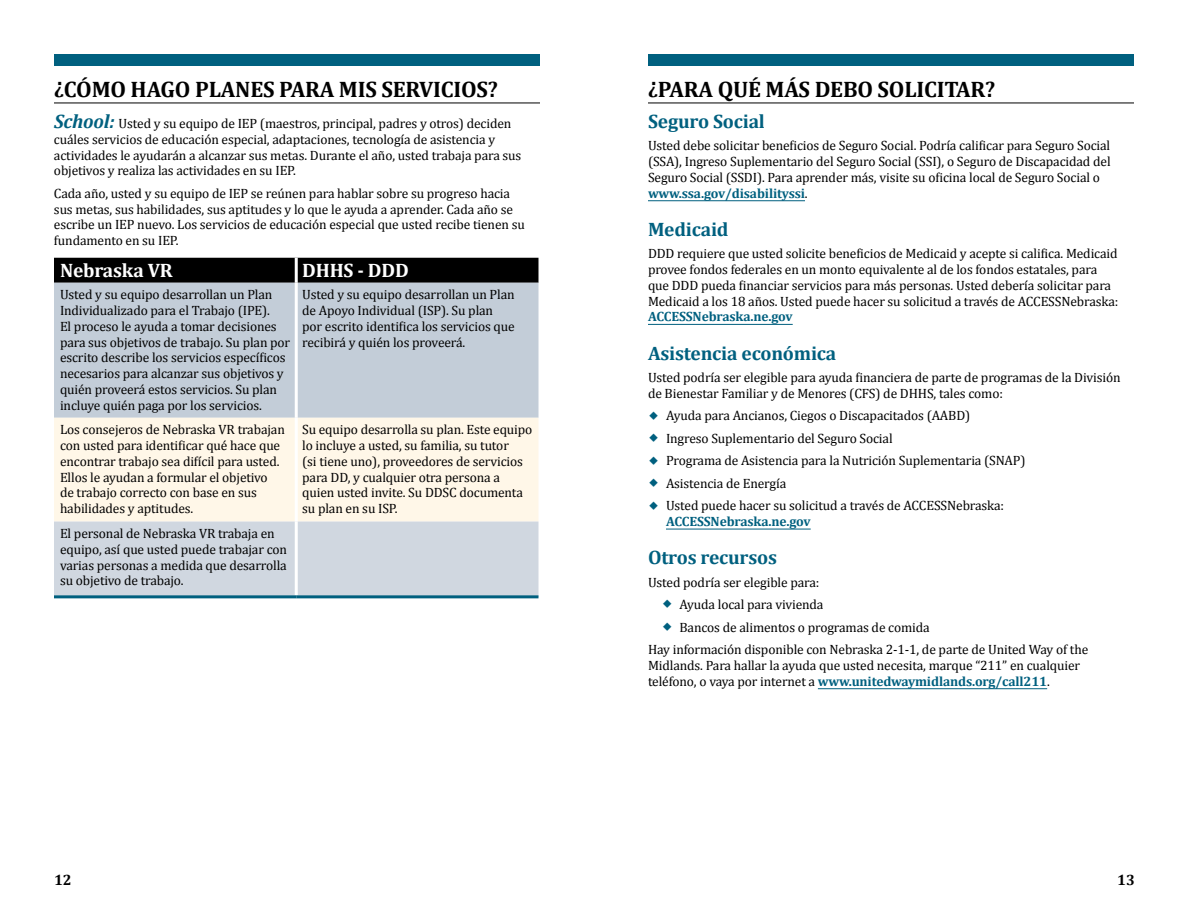
<style>
.page{position:relative;width:1188px;height:918px;background:#fff}
.page>*{position:absolute;margin:0;border:0;box-sizing:border-box;transform-origin:0 0}
.t1{font:700 22.5px "Cambria";letter-spacing:-.01em;color:#000}
.t2{font:700 19.5px "Cambria";letter-spacing:-.01em;color:#00607f}
.t3{font:700 19.5px "Cambria";letter-spacing:-.01em;color:#fff}
.t4{font:700 15px "Cambria";color:#000}
.t5{font:13.5px/15.8px "Cambria";letter-spacing:-.01em;color:#000}
.t6{font:700 13.5px "Cambria";letter-spacing:-.01em;color:#00607f}
.s1{font-weight:700;font-style:italic;font-size:19.5px;color:#00607f}
.s2{font-weight:700;color:#00607f}
</style>
<div class="page">
<div style="left:54px;top:54px;width:486px;height:12px;background:#00607f"></div>
<div style="left:648px;top:54px;width:486px;height:12px;background:#00607f"></div>
<hr style="left:54px;top:103px;width:486px;height:1px;background:#000">
<div style="left:54px;top:258px;width:484px;height:25px;background:#000"></div>
<div style="left:54px;top:283px;width:484px;height:135px;background:#c3cdd8"></div>
<div style="left:54px;top:418px;width:484px;height:104px;background:#fff7e8"></div>
<div style="left:54px;top:522px;width:484px;height:73px;background:#d0d7e0"></div>
<hr style="left:295px;top:283px;width:3px;height:135px;background:#fff">
<hr style="left:295px;top:418px;width:3px;height:104px;background:#fff">
<hr style="left:295px;top:522px;width:3px;height:73px;background:#fff">
<hr style="left:295px;top:258px;width:3px;height:25px;background:#fff">
<hr style="left:54px;top:595px;width:242px;height:3px;background:#00607f">
<hr style="left:296px;top:595px;width:242px;height:3px;background:#00607f">
<hr style="left:648px;top:103px;width:486px;height:1px;background:#000">
<hr style="left:648px;top:200px;width:157px;height:1px;background:#00607f">
<hr style="left:648px;top:324px;width:145px;height:1px;background:#00607f">
<hr style="left:666px;top:529px;width:145px;height:1px;background:#00607f">
<hr style="left:818px;top:688px;width:229px;height:1px;background:#00607f">
<h1 class="t1" style="left:54px;top:73px;width:446px">¿CÓMO HAGO PLANES PARA MIS SERVICIOS?</h1>
<p class="t5" style="left:54px;top:115px;width:469px"><span class="s1">School:</span> Usted y su equipo de IEP (maestros, principal, padres y otros) deciden cuáles servicios de educación especial, adaptaciones, tecnología de asistencia y actividades le ayudarán a alcanzar sus metas. Durante el año, usted trabaja para sus objetivos y realiza las actividades en su IEP.</p>
<p class="t5" style="left:54px;top:185px;width:472px">Cada año, usted y su equipo de IEP se reúnen para hablar sobre su progreso hacia sus metas, sus habilidades, sus aptitudes y lo que le ayuda a aprender. Cada año se escribe un IEP nuevo. Los servicios de educación especial que usted recibe tienen su fundamento en su IEP.</p>
<h2 class="t3" style="left:60px;top:256px;width:114px">Nebraska VR</h2>
<h2 class="t3" style="left:302px;top:256px;width:108px">DHHS - DDD</h2>
<p class="t5" style="left:60px;top:287px;width:232px">Usted y su equipo desarrollan un Plan Individualizado para el Trabajo (IPE).<br>El proceso le ayuda a tomar decisiones para sus objetivos de trabajo. Su plan por escrito describe los servicios específicos necesarios para alcanzar sus objetivos y quién proveerá estos servicios. Su plan incluye quién paga por los servicios.</p>
<p class="t5" style="left:302px;top:287px;width:214px">Usted y su equipo desarrollan un Plan de Apoyo Individual (ISP). Su plan por escrito identifica los servicios que recibirá y quién los proveerá.</p>
<p class="t5" style="left:60px;top:422px;width:226px">Los consejeros de Nebraska VR trabajan con usted para identificar qué hace que encontrar trabajo sea difícil para usted.<br>Ellos le ayudan a formular el objetivo de trabajo correcto con base en sus habilidades y aptitudes.</p>
<p class="t5" style="left:302px;top:422px;width:232px">Su equipo desarrolla su plan. Este equipo lo incluye a usted, su familia, su tutor<br>(si tiene uno), proveedores de servicios para DD, y cualquier otra persona a quien usted invite. Su DDSC documenta su plan en su ISP.</p>
<p class="t5" style="left:60px;top:526px;width:229px">El personal de Nebraska VR trabaja en equipo, así que usted puede trabajar con varias personas a medida que desarrolla su objetivo de trabajo.</p>
<h1 class="t1" style="left:648px;top:73px;width:349px">¿PARA QUÉ MÁS DEBO SOLICITAR?</h1>
<h2 class="t2" style="left:648px;top:108px;width:118px">Seguro Social</h2>
<p class="t5" style="left:648px;top:138px;width:464px">Usted debe solicitar beneficios de Seguro Social. Podría calificar para Seguro Social (SSA), Ingreso Suplementario del Seguro Social (SSI), o Seguro de Discapacidad del Seguro Social (SSDI). Para aprender más, visite su oficina local de Seguro Social o <span class="s2">www.ssa.gov/disabilityssi</span>.</p>
<h2 class="t2" style="left:648px;top:215px;width:82px">Medicaid</h2>
<p class="t5" style="left:648px;top:246px;width:472px">DDD requiere que usted solicite beneficios de Medicaid y acepte si califica. Medicaid provee fondos federales en un monto equivalente al de los fondos estatales, para que DDD pueda financiar servicios para más personas. Usted debería solicitar para Medicaid a los 18 años. Usted puede hacer su solicitud a través de ACCESSNebraska:</p>
<p class="t6" style="left:648px;top:307px;width:146px">ACCESSNebraska.ne.gov</p>
<h2 class="t2" style="left:648px;top:339px;width:190px">Asistencia económica</h2>
<p class="t5" style="left:648px;top:370px;width:474px">Usted podría ser elegible para ayuda financiera de parte de programas de la División de Bienestar Familiar y de Menores (CFS) de DHHS, tales como:</p>
<p class="t5" style="left:666px;top:404px;width:361px;line-height:22.5px">Ayuda para Ancianos, Ciegos o Discapacitados (AABD)<br>Ingreso Suplementario del Seguro Social<br>Programa de Asistencia para la Nutrición Suplementaria (SNAP)<br>Asistencia de Energía<br>Usted puede hacer su solicitud a través de ACCESSNebraska:</p>
<p class="t6" style="left:666px;top:512px;width:146px">ACCESSNebraska.ne.gov</p>
<h2 class="t2" style="left:648px;top:544px;width:131px">Otros recursos</h2>
<p class="t5" style="left:648px;top:574px;width:173px">Usted podría ser elegible para:</p>
<p class="t5" style="left:680px;top:597px;width:145px">Ayuda local para vivienda</p>
<p class="t5" style="left:680px;top:619px;width:252px">Bancos de alimentos o programas de comida</p>
<p class="t5" style="left:648px;top:642px;width:442px">Hay información disponible con Nebraska 2-1-1, de parte de United Way of the</p>
<p class="t5" style="left:648px;top:657px;width:434px">Midlands. Para hallar la ayuda que usted necesita, marque “211” en cualquier teléfono, o vaya por internet a <span class="s2">www.unitedwaymidlands.org/call211</span>.</p>
<p class="t4" style="left:54px;top:870px;width:19px">12</p>
<p class="t4" style="left:1117px;top:870px;width:19px">13</p>
</div>
